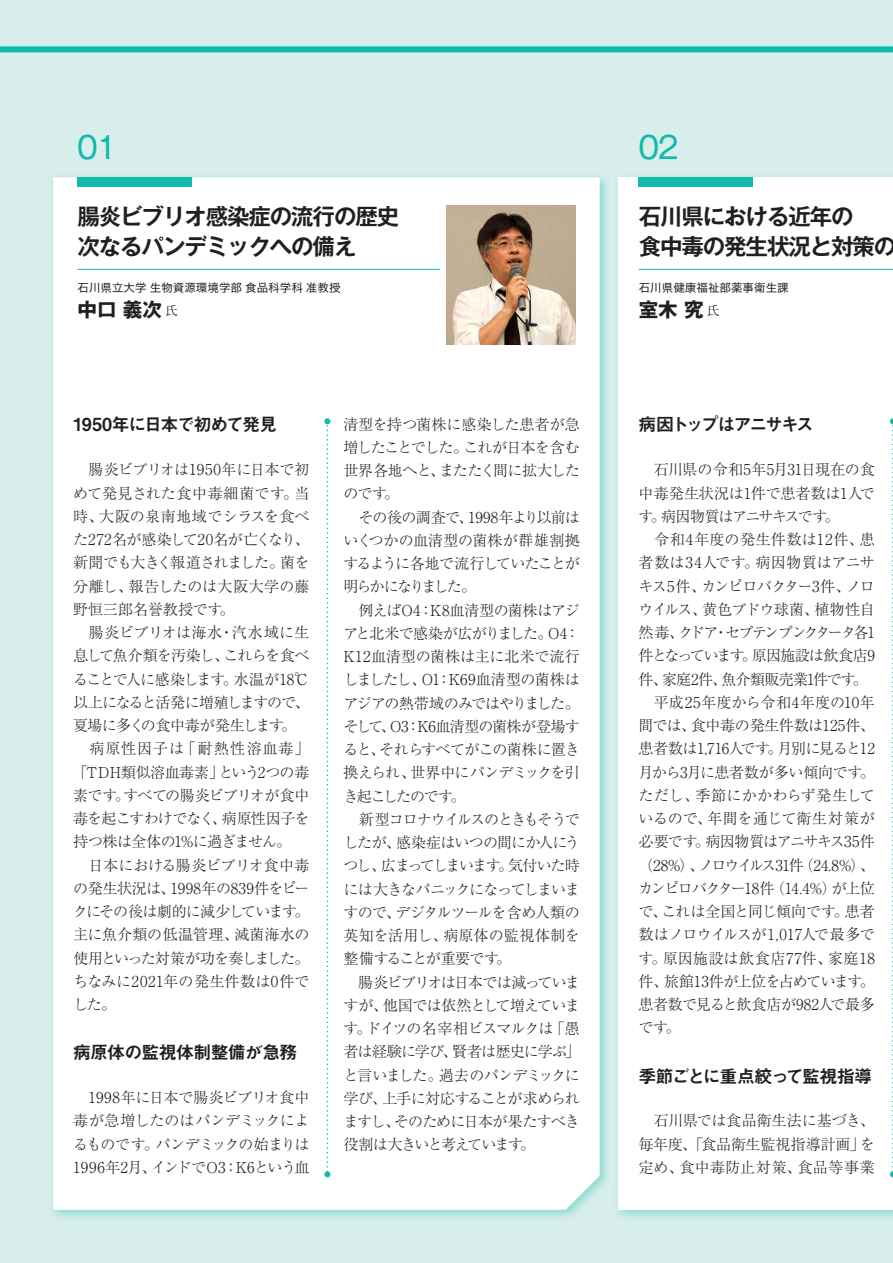
<style>
.page{position:relative;width:893px;height:1263px;background:#d7eeeb}
.page>*{position:absolute;margin:0;border:0;box-sizing:border-box;transform-origin:0 0}
.t1{font:30.3px "Gothic MB101 Pr 5";color:#10baac}
.t2{font:700 22.5px/30px "Gothic MB101 Pr 5 De";letter-spacing:-.05em;color:#231f20}
.t3{font:700 19.5px "Gothic MB101 Pr 6 N";color:#231f20}
.t4{font:18px "Midashi Go Pr 6 N MB31";letter-spacing:-.065em;color:#231f20}
.t5{font:18px "Midashi Go Pr 6 N MB31";letter-spacing:-.045em;color:#231f20}
.t6{font:18px "Midashi Go Pr 6 N MB31";letter-spacing:-.135em;color:#231f20}
.t7{font:300 15px/23.2px "P Ryumin Pr 6 N";letter-spacing:-.035em;color:#231f20}
.t8{font:11.55px "Hiragino UD Sans Std N W4";color:#231f20}
.s1{font-family:"Koz Min Pro";font-weight:400;font-size:12px}
</style>
<div class="page">
<div style="left:48px;top:172px;width:563px;height:1049px;background:#10baac;opacity:.4"></div>
<div style="left:53px;top:177px;width:547px;height:1033px;background:#fff"></div>
<div style="left:77px;top:177px;width:114px;height:10px;background:#10baac"></div>
<div style="left:613px;top:172px;width:280px;height:1049px;background:#10baac;opacity:.4"></div>
<div style="left:619px;top:177px;width:274px;height:1033px;background:#fff"></div>
<svg style="left:324px;top:418px;width:6px;height:759px;background:#edf9f9"></svg>
<svg style="left:890px;top:418px;width:3px;height:759px"></svg>
<div style="left:639px;top:177px;width:114px;height:10px;background:#10baac"></div>
<div style="left:0;top:46px;width:893px;height:6px;background:#10baac"></div>
<hr style="left:77px;top:269px;width:363px;height:1px;background:#10baac">
<img style="left:446px;top:205px;width:130px;height:139px">
<hr style="left:639px;top:269px;width:254px;height:1px;background:#10baac">
<h1 class="t1" style="left:77px;top:122px;width:41px">01</h1>
<h1 class="t1" style="left:639px;top:122px;width:41px">02</h1>
<h2 class="t2" style="left:77px;top:200px;width:323px">腸炎ビブリオ感染症の流行の歴史次なるパンデミックへの備え</h2>
<p class="t8" style="left:77px;top:279px;width:265px">石川県立大学 生物資源環境学部 食品科学科 准教授</p>
<h3 class="t3" style="left:77px;top:294px;width:101px">中口 義次 <span class="s1">氏</span></h3>
<h2 class="t2" style="left:639px;top:200px;width:259px">石川県における近年の<br>食中毒の発生状況と対策の</h2>
<p class="t8" style="left:639px;top:279px;width:152px">石川県健康福祉部薬事衛生課</p>
<h3 class="t3" style="left:639px;top:294px;width:82px">室木 究 <span class="s1">氏</span></h3>
<p class="t4" style="left:73px;top:410px;width:206px">1950年に日本で初めて発見</p>
<p class="t7" style="left:73px;top:457px;width:238px">　腸炎ビブリオは1950年に日本で初めて発見された食中毒細菌です。当時、大阪の泉南地域でシラスを食べた272名が感染して20名が亡くなり、新聞でも大きく報道されました。菌を分離し、報告したのは大阪大学の藤野恒三郎名誉教授です。<br>　腸炎ビブリオは海水・汽水域に生息して魚介類を汚染し、これらを食べることで人に感染します。水温が18℃以上になると活発に増殖しますので、夏場に多くの食中毒が発生します。　病原性因子は「耐熱性溶血毒」「TDH類似溶血毒素」という2つの毒素です。すべての腸炎ビブリオが食中毒を起こすわけでなく、病原性因子を持つ株は全体の1%に過ぎません。　日本における腸炎ビブリオ食中毒の発生状況は、1998年の839件をピークにその後は劇的に減少しています。主に魚介類の低温管理、滅菌海水の使用といった対策が功を奏しました。ちなみに2021年の発生件数は0件でした。</p>
<p class="t5" style="left:73px;top:1038px;width:226px">病原体の監視体制整備が急務</p>
<p class="t7" style="left:73px;top:1085px;width:238px;text-align:justify">　1998年に日本で腸炎ビブリオ食中毒が急増したのはパンデミックによるものです。パンデミックの始まりは1996年2月、インドでO3：K6という血</p>
<p class="t7" style="left:343px;top:411px;width:238px">清型を持つ菌株に感染した患者が急増したことでした。これが日本を含む世界各地へと、またたく間に拡大したのです。<br>　その後の調査で、1998年より以前はいくつかの血清型の菌株が群雄割拠するように各地で流行していたことが明らかになりました。<br>　例えばO4：K8血清型の菌株はアジアと北米で感染が広がりました。O4：<br>K12血清型の菌株は主に北米で流行しましたし、O1：K69血清型の菌株はアジアの熱帯域のみではやりました。そして、O3：K6血清型の菌株が登場すると、それらすべてがこの菌株に置き換えられ、世界中にパンデミックを引き起こしたのです。<br>　新型コロナウイルスのときもそうでしたが、感染症はいつの間にか人にうつし、広まってしまいます。気付いた時には大きなパニックになってしまいますので、デジタルツールを含め人類の英知を活用し、病原体の監視体制を整備することが重要です。<br>　腸炎ビブリオは日本では減っていますが、他国では依然として増えています。ドイツの名宰相ビスマルクは「愚者は経験に学び、賢者は歴史に学ぶ」と言いました。過去のパンデミックに学び、上手に対応することが求められますし、そのために日本が果たすべき役割は大きいと考えています。</p>
<p class="t6" style="left:639px;top:410px;width:177px">病因トップはアニサキス</p>
<p class="t7" style="left:639px;top:457px;width:238px">　石川県の令和5年5月31日現在の食中毒発生状況は1件で患者数は1人です。病因物質はアニサキスです。<br>　令和4年度の発生件数は12件、患者数は34人です。病因物質はアニサキス5件、カンピロバクター3件、ノロウイルス、黄色ブドウ球菌、植物性自然毒、クドア・セプテンプンクタータ各1件となっています。原因施設は飲食店9件、家庭2件、魚介類販売業1件です。　平成25年度から令和4年度の10年間では、食中毒の発生件数は125件、患者数は1,716人です。月別に見ると12月から3月に患者数が多い傾向です。ただし、季節にかかわらず発生しているので、年間を通じて衛生対策が必要です。病因物質はアニサキス35件（28%）、ノロウイルス31件（24.8%）、カンピロバクター18件（14.4%）が上位で、これは全国と同じ傾向です。患者数はノロウイルスが1,017人で最多です。原因施設は飲食店77件、家庭18件、旅館13件が上位を占めています。患者数で見ると飲食店が982人で最多です。</p>
<p class="t4" style="left:639px;top:1061px;width:235px">季節ごとに重点絞って監視指導</p>
<p class="t7" style="left:639px;top:1108px;width:238px;text-align:justify">　石川県では食品衛生法に基づき、毎年度、「食品衛生監視指導計画」を定め、食中毒防止対策、食品等事業</p>
</div>
